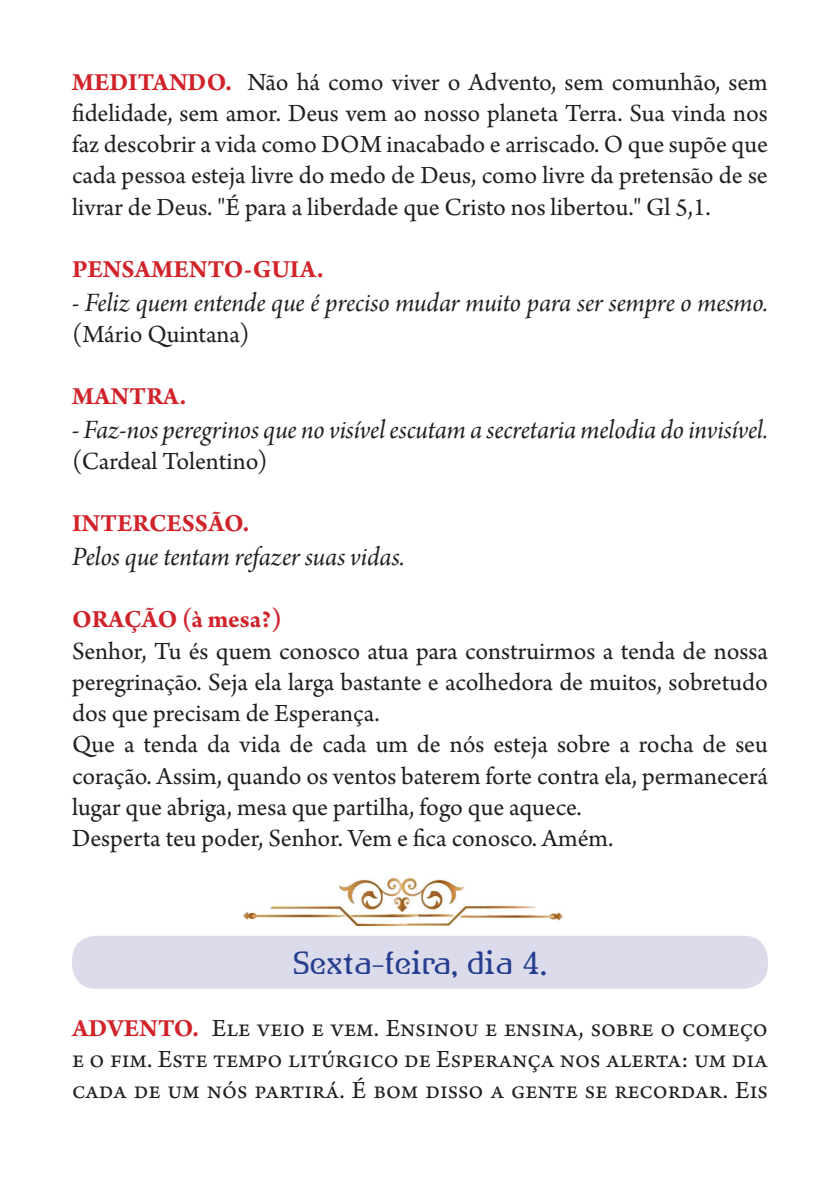
<style>
.page{position:relative;width:840px;height:1191px;background:#fff}
.page>*{position:absolute;margin:0;border:0;box-sizing:border-box;transform-origin:0 0}
.t1{font:36px "All Hooked Up";color:#253f8e}
.t2{font:28px "Arno Pro Italic Subhead";letter-spacing:-.005em;color:#231f20}
.t3{font:26px/31.2px "Arno Pro";color:#231f20;text-align:justify}
.t4{font:700 26px "Arno Pro";color:#d1232a}
.s1{font-weight:700;color:#d1232a}
</style>
<div class="page">
<div style="left:72px;top:935px;width:695px;height:53px;background:#dbdbeb;border-radius:24px"></div>
<img style="left:243px;top:877px;width:320px;height:48px">
<p class="t3" style="left:72px;top:68px;width:697px"><span class="s1">MEDITANDO.</span> Não há como viver o Advento, sem comunhão, sem fidelidade, sem amor. Deus vem ao nosso planeta Terra. Sua vinda nos faz descobrir a vida como DOM inacabado e arriscado. O que supõe que cada pessoa esteja livre do medo de Deus, como livre da pretensão de se livrar de Deus. "É para a liberdade que Cristo nos libertou." Gl 5,1.</p>
<p class="t4" style="left:72px;top:254px;width:253px">PENSAMENTO-GUIA.</p>
<p class="t2" style="left:72px;top:286px;width:697px">- Feliz quem entende que é preciso mudar muito para ser sempre o mesmo.</p>
<p class="t3" style="left:72px;top:320px;width:179px">(Mário Quintana)</p>
<p class="t4" style="left:72px;top:381px;width:116px">MANTRA.</p>
<p class="t2" style="left:72px;top:413px;width:697px">- Faz-nos peregrinos que no visível escutam a secretaria melodia do invisível.</p>
<p class="t3" style="left:72px;top:447px;width:197px">(Cardeal Tolentino)</p>
<p class="t4" style="left:72px;top:508px;width:178px">INTERCESSÃO.</p>
<p class="t2" style="left:72px;top:541px;width:333px">Pelos que tentam refazer suas vidas.</p>
<p class="t4" style="left:72px;top:604px;width:211px">ORAÇÃO (à mesa?)</p>
<p class="t3" style="left:72px;top:636px;width:697px;text-align:left">Senhor, Tu és quem conosco atua para construirmos a tenda de nossa peregrinação. Seja ela larga bastante e acolhedora de muitos, sobretudo dos que precisam de Esperança.<br>Que a tenda da vida de cada um de nós esteja sobre a rocha de seu coração. Assim, quando os ventos baterem forte contra ela, permanecerá lugar que abriga, mesa que partilha, fogo que aquece.<br>Desperta teu poder, Senhor. Vem e fica conosco. Amém.</p>
<h1 class="t1" style="left:292px;top:946px;width:256px">Sexta-feira, dia 4.</h1>
<p class="t3" style="left:72px;top:1014px;width:697px"><span class="s1">ADVENTO.</span> Ele veio e vem. Ensinou e ensina, sobre o começo e o fim. Este tempo litúrgico de Esperança nos alerta: um dia cada de um nós partirá. É bom disso a gente se recordar. Eis</p>
</div>
